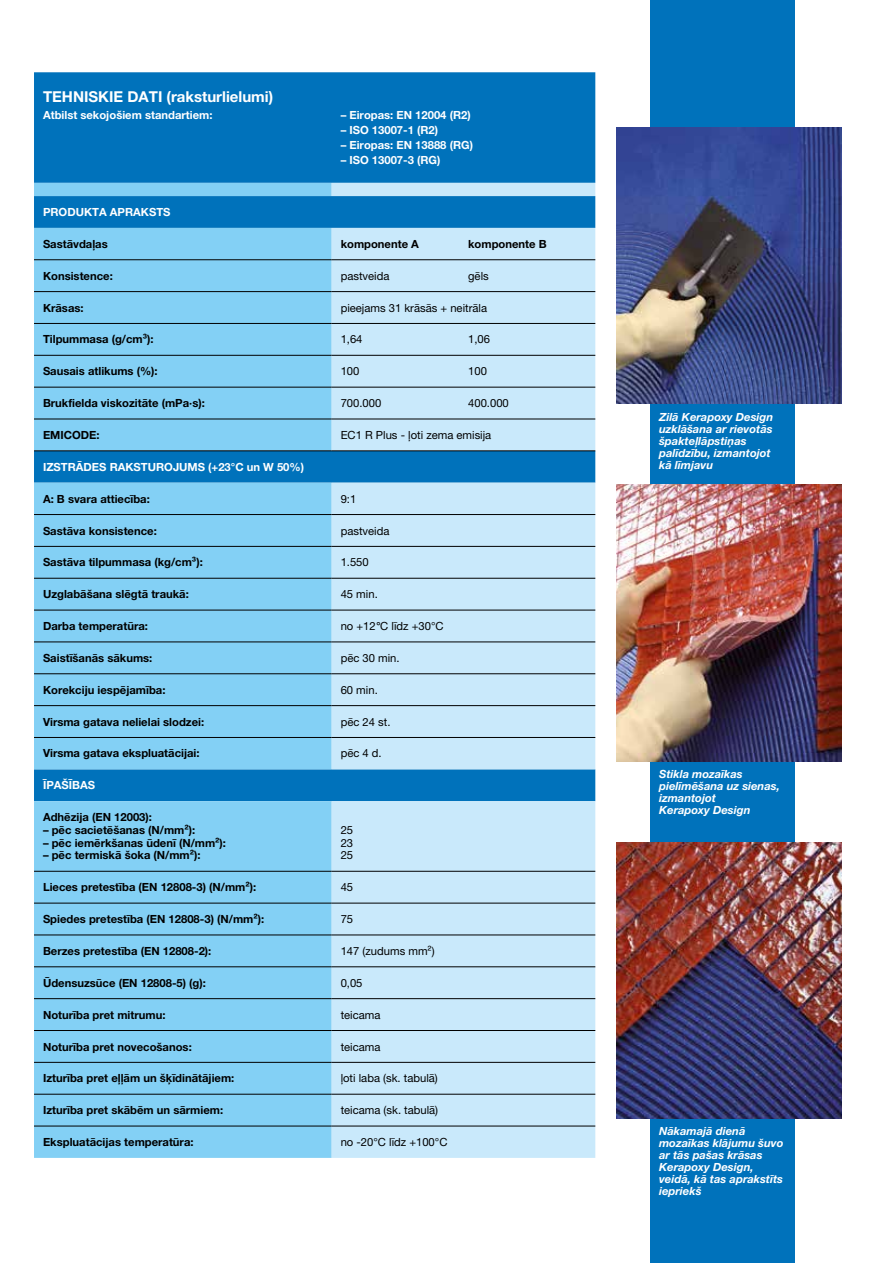
<style>
.page{position:relative;width:893px;height:1263px;background:#fff}
.page>*{position:absolute;margin:0;border:0;box-sizing:border-box;transform-origin:0 0}
.t1{font:700 15px "Helvetica Neue LTW1 G";color:#fff}
.t2{font:700 11.25px "Helvetica Neue LTW1 G";color:#000}
.t3{font:11.25px/12.8px "Helvetica Neue LTW1 G";color:#000;text-align:justify}
.t4{font:italic 700 11.25px/12px "Helvetica Neue LTW1 G";color:#fff}
.t5{font:700 11.25px "Helvetica Neue LTW1 G";color:#fff}
.s1{font-weight:700;font-style:italic}
</style>
<div class="page">
<div style="left:651px;top:0;width:144px;height:1263px;background:#0072bb"></div>
<div style="left:34px;top:72px;width:561px;height:111px;background:#0072bb"></div>
<svg style="left:34px;top:183px;width:298px;height:975px;background:#75c5ed"></svg>
<svg style="left:332px;top:183px;width:263px;height:975px;background:#b3dbf3"></svg>
<hr style="left:34px;top:450px;width:298px;height:1px;background:#000">
<hr style="left:332px;top:450px;width:263px;height:1px;background:#000">
<hr style="left:34px;top:259px;width:298px;height:1px;background:#000">
<hr style="left:34px;top:291px;width:298px;height:1px;background:#000">
<hr style="left:34px;top:323px;width:298px;height:1px;background:#000">
<hr style="left:34px;top:355px;width:298px;height:1px;background:#000">
<hr style="left:332px;top:259px;width:263px;height:1px;background:#000">
<hr style="left:332px;top:291px;width:263px;height:1px;background:#000">
<hr style="left:332px;top:323px;width:263px;height:1px;background:#000">
<hr style="left:332px;top:355px;width:263px;height:1px;background:#000">
<hr style="left:34px;top:387px;width:298px;height:1px;background:#000">
<hr style="left:332px;top:387px;width:263px;height:1px;background:#000">
<hr style="left:34px;top:514px;width:298px;height:1px;background:#000">
<hr style="left:34px;top:546px;width:298px;height:1px;background:#000">
<hr style="left:34px;top:578px;width:298px;height:1px;background:#000">
<hr style="left:34px;top:610px;width:298px;height:1px;background:#000">
<hr style="left:34px;top:641px;width:298px;height:1px;background:#000">
<hr style="left:34px;top:673px;width:298px;height:1px;background:#000">
<hr style="left:34px;top:705px;width:298px;height:1px;background:#000">
<hr style="left:332px;top:514px;width:263px;height:1px;background:#000">
<hr style="left:332px;top:546px;width:263px;height:1px;background:#000">
<hr style="left:332px;top:578px;width:263px;height:1px;background:#000">
<hr style="left:332px;top:610px;width:263px;height:1px;background:#000">
<hr style="left:332px;top:641px;width:263px;height:1px;background:#000">
<hr style="left:332px;top:673px;width:263px;height:1px;background:#000">
<hr style="left:332px;top:705px;width:263px;height:1px;background:#000">
<hr style="left:34px;top:737px;width:298px;height:1px;background:#000">
<hr style="left:332px;top:737px;width:263px;height:1px;background:#000">
<hr style="left:34px;top:871px;width:298px;height:1px;background:#000">
<hr style="left:34px;top:903px;width:298px;height:1px;background:#000">
<hr style="left:34px;top:934px;width:298px;height:1px;background:#000">
<hr style="left:34px;top:966px;width:298px;height:1px;background:#000">
<hr style="left:34px;top:998px;width:298px;height:1px;background:#000">
<hr style="left:34px;top:1030px;width:298px;height:1px;background:#000">
<hr style="left:34px;top:1062px;width:298px;height:1px;background:#000">
<hr style="left:34px;top:1094px;width:298px;height:1px;background:#000">
<hr style="left:332px;top:871px;width:263px;height:1px;background:#000">
<hr style="left:332px;top:903px;width:263px;height:1px;background:#000">
<hr style="left:332px;top:934px;width:263px;height:1px;background:#000">
<hr style="left:332px;top:966px;width:263px;height:1px;background:#000">
<hr style="left:332px;top:998px;width:263px;height:1px;background:#000">
<hr style="left:332px;top:1030px;width:263px;height:1px;background:#000">
<hr style="left:332px;top:1062px;width:263px;height:1px;background:#000">
<hr style="left:332px;top:1094px;width:263px;height:1px;background:#000">
<hr style="left:34px;top:1126px;width:298px;height:1px;background:#000">
<hr style="left:332px;top:1126px;width:263px;height:1px;background:#000">
<hr style="left:34px;top:419px;width:298px;height:1px;background:#000">
<hr style="left:332px;top:419px;width:263px;height:1px;background:#000">
<img style="left:617px;top:128px;width:225px;height:276px">
<img style="left:617px;top:485px;width:224px;height:276px">
<img style="left:617px;top:842px;width:225px;height:276px">
<h1 class="t1" style="left:43px;top:87px;width:232px">TEHNISKIE DATI (raksturlielumi)</h1>
<p class="t5" style="left:43px;top:108px;width:171px">Atbilst sekojošiem standartiem:</p>
<p class="t5" style="left:341px;top:108px;width:132px">– Eiropas: EN 12004 (R2)</p>
<p class="t5" style="left:341px;top:123px;width:99px">– ISO 13007-1 (R2)</p>
<p class="t5" style="left:341px;top:138px;width:134px">– Eiropas: EN 13888 (RG)</p>
<p class="t5" style="left:341px;top:153px;width:101px">– ISO 13007-3 (RG)</p>
<p class="t5" style="left:43px;top:205px;width:129px">PRODUKTA APRAKSTS</p>
<p class="t2" style="left:43px;top:237px;width:66px">Sastāvdaļas</p>
<p class="t2" style="left:341px;top:237px;width:80px">komponente A</p>
<p class="t2" style="left:468px;top:237px;width:80px">komponente B</p>
<p class="t2" style="left:43px;top:269px;width:71px">Konsistence:</p>
<p class="t3" style="left:341px;top:269px;width:50px">pastveida</p>
<p class="t3" style="left:468px;top:269px;width:22px">gēls</p>
<p class="t2" style="left:43px;top:301px;width:42px">Krāsas:</p>
<p class="t3" style="left:341px;top:301px;width:148px">pieejams 31 krāsās + neitrāla</p>
<p class="t2" style="left:43px;top:332px;width:112px">Tilpummasa (g/cm³):</p>
<p class="t3" style="left:341px;top:333px;width:23px">1,64</p>
<p class="t3" style="left:468px;top:333px;width:23px">1,06</p>
<p class="t2" style="left:43px;top:364px;width:116px">Sausais atlikums (%):</p>
<p class="t3" style="left:341px;top:365px;width:20px">100</p>
<p class="t3" style="left:468px;top:365px;width:20px">100</p>
<p class="t2" style="left:43px;top:396px;width:163px">Brukfielda viskozitāte (mPa·s):</p>
<p class="t3" style="left:341px;top:397px;width:42px">700.000</p>
<p class="t3" style="left:468px;top:397px;width:42px">400.000</p>
<p class="t2" style="left:43px;top:428px;width:58px">EMICODE:</p>
<p class="t3" style="left:341px;top:428px;width:152px">EC1 R Plus - ļoti zema emisija</p>
<p class="t5" style="left:43px;top:460px;width:263px">IZSTRĀDES RAKSTUROJUMS (+23°C un W 50%)</p>
<p class="t2" style="left:43px;top:492px;width:108px">A: B svara attiecība:</p>
<p class="t3" style="left:341px;top:492px;width:17px">9:1</p>
<p class="t2" style="left:43px;top:524px;width:115px">Sastāva konsistence:</p>
<p class="t3" style="left:341px;top:524px;width:50px">pastveida</p>
<p class="t2" style="left:43px;top:555px;width:161px">Sastāva tilpummasa (kg/cm³):</p>
<p class="t3" style="left:341px;top:556px;width:30px">1.550</p>
<p class="t2" style="left:43px;top:587px;width:147px">Uzglabāšana slēgtā traukā:</p>
<p class="t3" style="left:341px;top:588px;width:39px">45 min.</p>
<p class="t2" style="left:43px;top:619px;width:106px">Darba temperatūra:</p>
<p class="t3" style="left:341px;top:620px;width:104px">no +12<span class="s1">°</span>C līdz +30°C</p>
<p class="t2" style="left:43px;top:651px;width:111px">Saistīšanās sākums:</p>
<p class="t3" style="left:341px;top:651px;width:60px">pēc 30 min.</p>
<p class="t2" style="left:43px;top:683px;width:124px">Korekciju iespējamība:</p>
<p class="t3" style="left:341px;top:683px;width:39px">60 min.</p>
<p class="t2" style="left:43px;top:715px;width:163px">Virsma gatava nelielai slodzei:</p>
<p class="t3" style="left:341px;top:715px;width:51px">pēc 24 st.</p>
<p class="t2" style="left:43px;top:746px;width:158px">Virsma gatava ekspluatācijai:</p>
<p class="t3" style="left:341px;top:747px;width:43px">pēc 4 d.</p>
<p class="t5" style="left:43px;top:778px;width:54px">ĪPAŠĪBAS</p>
<p class="t2" style="left:43px;top:810px;width:110px">Adhēzija (EN 12003):</p>
<p class="t2" style="left:43px;top:823px;width:154px">– pēc sacietēšanas (N/mm²):</p>
<p class="t2" style="left:43px;top:836px;width:185px">– pēc iemērkšanas ūdenī (N/mm²):</p>
<p class="t2" style="left:43px;top:848px;width:159px">– pēc termiskā šoka (N/mm²):</p>
<p class="t3" style="left:341px;top:823px;width:14px">25<br>23<br>25</p>
<p class="t2" style="left:43px;top:880px;width:215px">Lieces pretestība (EN 12808-3) (N/mm²):</p>
<p class="t3" style="left:341px;top:881px;width:14px">45</p>
<p class="t2" style="left:43px;top:912px;width:223px">Spiedes pretestība (EN 12808-3) (N/mm²):</p>
<p class="t3" style="left:341px;top:913px;width:14px">75</p>
<p class="t2" style="left:43px;top:944px;width:170px">Berzes pretestība (EN 12808-2):</p>
<p class="t3" style="left:341px;top:944px;width:96px">147 (zudums mm²)</p>
<p class="t2" style="left:43px;top:976px;width:164px">Ūdensuzsūce (EN 12808-5) (g):</p>
<p class="t3" style="left:341px;top:976px;width:23px">0,05</p>
<p class="t2" style="left:43px;top:1008px;width:124px">Noturība pret mitrumu:</p>
<p class="t3" style="left:341px;top:1008px;width:41px">teicama</p>
<p class="t2" style="left:43px;top:1039px;width:150px">Noturība pret novecošanos:</p>
<p class="t3" style="left:341px;top:1040px;width:41px">teicama</p>
<p class="t2" style="left:43px;top:1071px;width:193px">Izturība pret eļļām un šķīdinātājiem:</p>
<p class="t3" style="left:341px;top:1072px;width:99px">ļoti laba (sk. tabulā)</p>
<p class="t2" style="left:43px;top:1103px;width:182px">Izturība pret skābēm un sārmiem:</p>
<p class="t3" style="left:341px;top:1104px;width:99px">teicama (sk. tabulā)</p>
<p class="t2" style="left:43px;top:1135px;width:152px">Ekspluatācijas temperatūra:</p>
<p class="t3" style="left:341px;top:1136px;width:108px">no -20°C līdz +100°C</p>
<p class="t4" style="left:659px;top:410px;width:116px">Zilā Kerapoxy Design uzklāšana ar rievotās špakteļlāpstiņas palīdzību, izmantojot kā līmjavu</p>
<p class="t4" style="left:659px;top:768px;width:122px">Stikla mozaīkas pielīmēšana uz sienas, izmantojot<br>Kerapoxy Design</p>
<p class="t4" style="left:659px;top:1125px;width:126px">Nākamajā dienā mozaīkas klājumu šuvo ar tās pašas krāsas<br>Kerapoxy Design, veidā, kā tas aprakstīts iepriekš</p>
</div>
